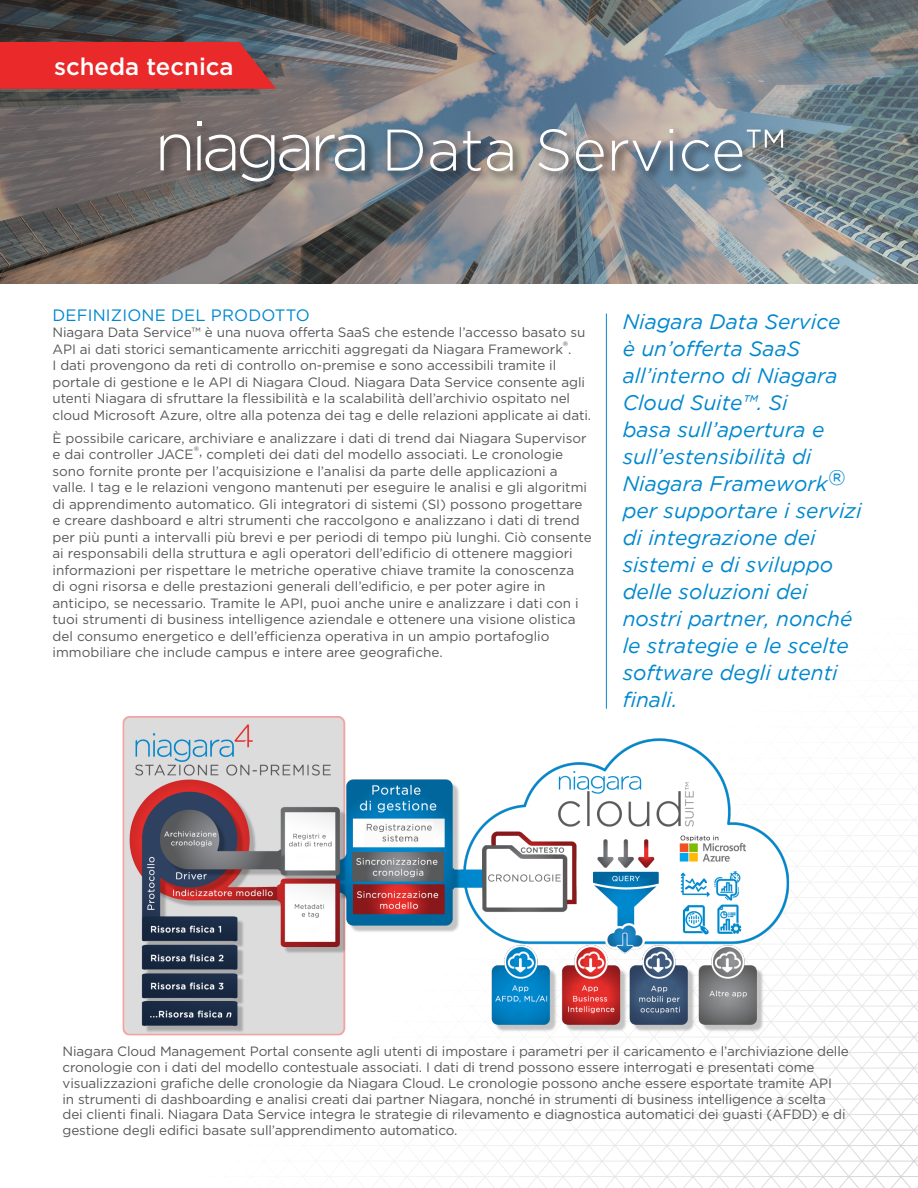
<style>
.page{position:relative;width:918px;height:1188px;background:#fff}
.page>*{position:absolute;margin:0;border:0;box-sizing:border-box;transform-origin:0 0}
.t1{font:300 58.5px "Gotham";color:#fff}
.t2{font:500 24px "Gotham";color:#fff}
.t3{font:italic 21px/27px "Gotham";color:#0088ce}
.t4{font:16.5px "Gotham";letter-spacing:.01em;color:#0088ce}
.t5{font:13.5px/16.5px "Gotham";letter-spacing:-.005em;color:#57585a}
</style>
<div class="page">
<img style="left:0;top:0;width:918px;height:284px">
<svg style="left:0;top:42px;width:276px;height:47px"></svg>
<img style="left:122px;top:716px;width:677px;height:331px">
<hr style="left:606px;top:314px;width:1px;height:395px;background:#0088ce">
<div style="left:384px;top:126px;width:411px;height:57px;background:#231f20;opacity:.75"></div>
<div style="left:158px;top:119px;width:219px;height:75px;background:#231f20;opacity:.75"></div>
<svg style="left:161px;top:134px;width:29px;height:36px"></svg>
<svg style="left:197px;top:121px;width:4px;height:5px"></svg>
<svg style="left:316px;top:134px;width:49px;height:37px"></svg>
<svg style="left:197px;top:134px;width:112px;height:48px"></svg>
<p class="t2" style="left:54px;top:51px;width:181px">scheda tecnica</p>
<p class="t1" style="left:381px;top:113px;width:406px">Data Service™</p>
<p class="t4" style="left:52px;top:304px;width:259px">DEFINIZIONE DEL PRODOTTO</p>
<p class="t5" style="left:52px;top:324px;width:540px">Niagara Data Service™ è una nuova offerta SaaS che estende l’accesso basato su API ai dati storici semanticamente arricchiti aggregati da Niagara Framework®.<br>I dati provengono da reti di controllo on-premise e sono accessibili tramite il portale di gestione e le API di Niagara Cloud. Niagara Data Service consente agli utenti Niagara di sfruttare la flessibilità e la scalabilità dell’archivio ospitato nel cloud Microsoft Azure, oltre alla potenza dei tag e delle relazioni applicate ai dati.</p>
<p class="t5" style="left:52px;top:430px;width:541px">È possibile caricare, archiviare e analizzare i dati di trend dai Niagara Supervisor e dai controller JACE®, completi dei dati del modello associati. Le cronologie sono fornite pronte per l’acquisizione e l’analisi da parte delle applicazioni a valle. I tag e le relazioni vengono mantenuti per eseguire le analisi e gli algoritmi di apprendimento automatico. Gli integratori di sistemi (SI) possono progettare e creare dashboard e altri strumenti che raccolgono e analizzano i dati di trend per più punti a intervalli più brevi e per periodi di tempo più lunghi. Ciò consente ai responsabili della struttura e agli operatori dell’edificio di ottenere maggiori informazioni per rispettare le metriche operative chiave tramite la conoscenza<br>di ogni risorsa e delle prestazioni generali dell’edificio, e per poter agire in anticipo, se necessario. Tramite le API, puoi anche unire e analizzare i dati con i tuoi strumenti di business intelligence aziendale e ottenere una visione olistica del consumo energetico e dell’efficienza operativa in un ampio portafoglio immobiliare che include campus e intere aree geografiche.</p>
<p class="t3" style="left:623px;top:308px;width:240px">Niagara Data Service<br>è un’offerta SaaS all’interno di Niagara<br>Cloud Suite™. Si<br>basa sull’apertura e sull’estensibilità di<br>Niagara Framework® per supportare i servizi di integrazione dei sistemi e di sviluppo delle soluzioni dei nostri partner, nonché le strategie e le scelte software degli utenti finali.</p>
<p class="t5" style="left:63px;top:1043px;width:788px;line-height:15.8px">Niagara Cloud Management Portal consente agli utenti di impostare i parametri per il caricamento e l’archiviazione delle cronologie con i dati del modello contestuale associati. I dati di trend possono essere interrogati e presentati come visualizzazioni grafiche delle cronologie da Niagara Cloud. Le cronologie possono anche essere esportate tramite API<br>in strumenti di dashboarding e analisi creati dai partner Niagara, nonché in strumenti di business intelligence a scelta dei clienti finali. Niagara Data Service integra le strategie di rilevamento e diagnostica automatici dei guasti (AFDD) e di gestione degli edifici basate sull’apprendimento automatico.</p>
</div>
